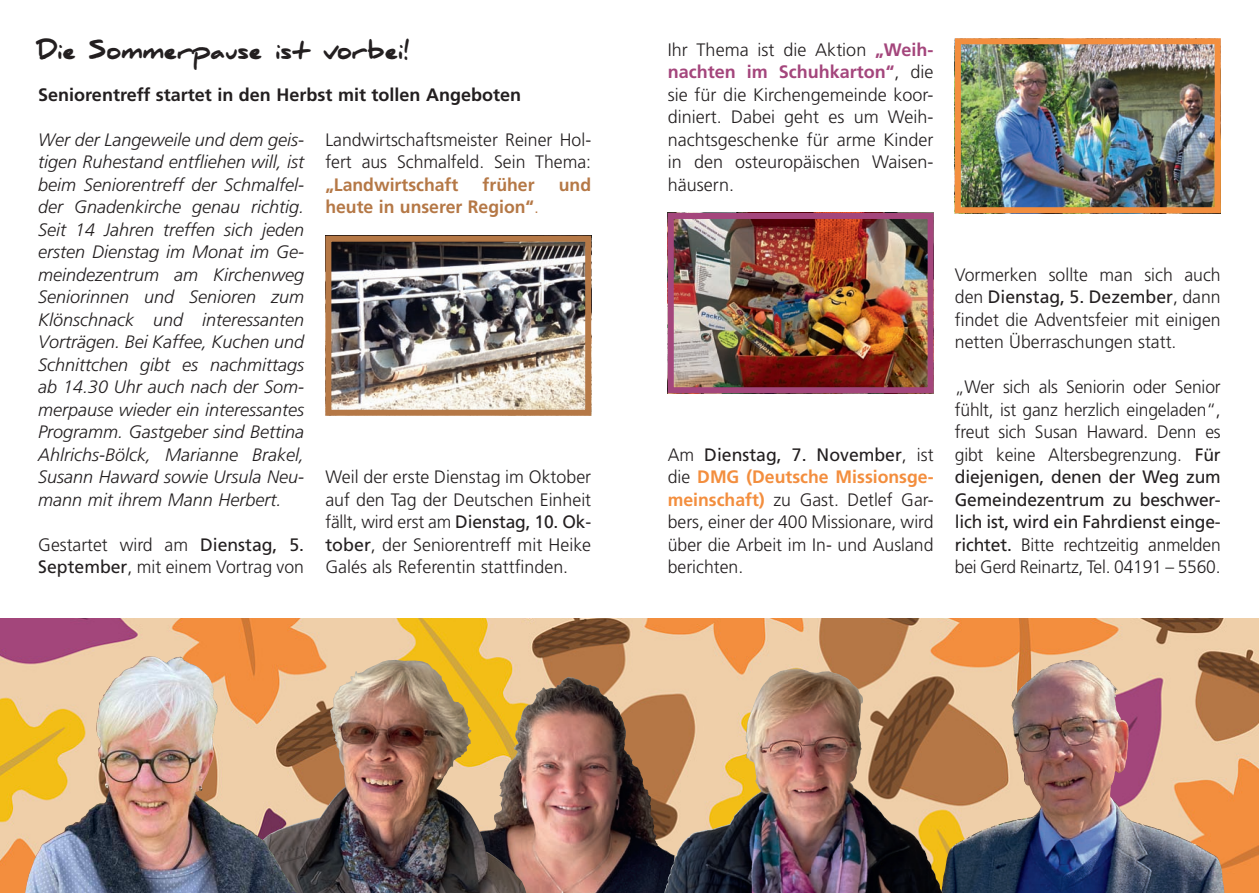
<style>
.page{position:relative;width:1259px;height:893px;background:#fff}
.page>*{position:absolute;margin:0;border:0;box-sizing:border-box;transform-origin:0 0}
.t1{font:900 22.5px "Daniel";color:#231f20}
.t2{font:18px/22.5px "Frutiger OT Light";color:#231f20;text-align:justify}
.t3{font:italic 18px/22.5px "Frutiger OT Light";color:#231f20;text-align:justify}
.t4{font:18px/22.5px "Frutiger OT Roman";letter-spacing:-.01em;color:#231f20;text-align:justify}
.t5{font:18px "Frutiger OT Bold";color:#231f20}
.t6{font:18px "Frutiger OT Bold";color:#b57846}
.t7{font:18px "Frutiger OT Bold";color:#f38e3e}
.t8{font:18px "Frutiger OT Bold";color:#a4467c}
.s1{font-family:"Frutiger OT Roman"}
.s2{font-family:"Frutiger OT Light"}
.s3{font-family:"Frutiger OT Bold";color:#a4467c}
.s4{font-family:"Frutiger OT Light";color:#231f20}
.s5{font-family:"Frutiger OT Bold";color:#f38e3e}
</style>
<div class="page">
<img style="left:0;top:618px;width:1259px;height:275px">
<img style="left:526px;top:677px;width:148px;height:216px">
<img style="left:941px;top:660px;width:283px;height:233px">
<img style="left:297px;top:660px;width:229px;height:233px">
<img style="left:674px;top:669px;width:120px;height:195px">
<img style="left:25px;top:656px;width:272px;height:237px">
<img style="left:332px;top:243px;width:252px;height:166px">
<div style="left:325px;top:236px;width:266px;height:180px;border:6px solid #b57846"></div>
<img style="left:675px;top:220px;width:251px;height:166px">
<div style="left:668px;top:213px;width:265px;height:180px;border:6px solid #a4467c"></div>
<img style="left:962px;top:45px;width:251px;height:161px">
<div style="left:955px;top:38px;width:265px;height:175px;border:6px solid #f38e3e"></div>
<p class="t1" style="left:38px;top:38px;width:374px">Die Sommerpause ist vorbei!</p>
<p class="t5" style="left:38px;top:84px;width:484px">Seniorentreff startet in den Herbst mit tollen Angeboten</p>
<p class="t3" style="left:38px;top:128px;width:267px">Wer der Langeweile und dem geis&shy;tigen Ruhestand entfliehen will, ist beim Seniorentreff der Schmalfel&shy;der Gnadenkirche genau richtig.<br>Seit 14 Jahren treffen sich jeden ersten Dienstag im Monat im Ge&shy;meindezentrum am Kirchenweg Seniorinnen und Senioren zum Klönschnack und interessanten Vorträgen. Bei Kaffee, Kuchen und Schnittchen gibt es nachmittags ab 14.30 Uhr auch nach der Som&shy;merpause wieder ein interessantes Programm. Gastgeber sind Bettina Ahlrichs-Bölck, Marianne Brakel, Susann Haward sowie Ursula Neu&shy;mann mit ihrem Mann Herbert.</p>
<p class="t2" style="left:38px;top:533px;width:267px">Gestartet wird am <span class="s1">Dienstag, 5.<br>September</span>, mit einem Vortrag von</p>
<p class="t2" style="left:325px;top:128px;width:267px">Landwirtschaftsmeister Reiner Hol&shy;fert aus Schmalfeld. Sein Thema:</p>
<p class="t6" style="left:325px;top:174px;width:134px">„Landwirtschaft</p>
<p class="t6" style="left:482px;top:174px;width:53px">früher</p>
<p class="t6" style="left:559px;top:174px;width:34px">und</p>
<p class="t6" style="left:325px;top:196px;width:215px">heute in unserer Region“<span class="s2">.</span></p>
<p class="t2" style="left:325px;top:466px;width:267px">Weil der erste Dienstag im Oktober auf den Tag der Deutschen Einheit fällt, wird erst am <span class="s1">Dienstag, 10. Ok&shy;tober</span>, der Seniorentreff mit Heike Galés als Referentin stattfinden.</p>
<p class="t2" style="left:668px;top:38px;width:267px">Ihr Thema ist die Aktion <span class="s3">„Weih-</span></p>
<p class="t8" style="left:668px;top:61px;width:267px">nachten im Schuhkarton“<span class="s4">, die</span></p>
<p class="t2" style="left:668px;top:83px;width:267px">sie für die Kirchengemeinde koor&shy;diniert. Dabei geht es um Weih&shy;nachtsgeschenke für arme Kinder in den osteuropäischen Waisen&shy;häusern.</p>
<p class="t4" style="left:668px;top:443px;width:267px"><span class="s2">Am</span> Dienstag, 7. November<span class="s2">, ist</span></p>
<p class="t7" style="left:668px;top:466px;width:267px"><span class="s4">die</span> DMG (Deutsche Missionsge-</p>
<p class="t2" style="left:668px;top:488px;width:267px"><span class="s5">meinschaft)</span> zu Gast. Detlef Gar&shy;bers, einer der 400 Missionare, wird über die Arbeit im In- und Ausland berichten.</p>
<p class="t2" style="left:955px;top:263px;width:267px">Vormerken sollte man sich auch</p>
<p class="t4" style="left:955px;top:286px;width:267px"><span class="s2">den</span> Dienstag, 5. Dezember<span class="s2">, dann</span></p>
<p class="t2" style="left:955px;top:308px;width:267px">findet die Adventsfeier mit einigen netten Überraschungen statt.</p>
<p class="t2" style="left:955px;top:376px;width:267px">„Wer sich als Seniorin oder Senior fühlt, ist ganz herzlich eingeladen“, freut sich Susan Haward. Denn es gibt keine Altersbegrenzung. <span class="s1">Für</span></p>
<p class="t4" style="left:955px;top:466px;width:267px">diejenigen, denen der Weg zum Gemeindezentrum zu beschwer&shy;lich ist, wird ein Fahrdienst einge-</p>
<p class="t2" style="left:955px;top:533px;width:267px"><span class="s1">richtet.</span> Bitte rechtzeitig anmelden bei Gerd Reinartz, Tel. 04191 – 5560.</p>
</div>
